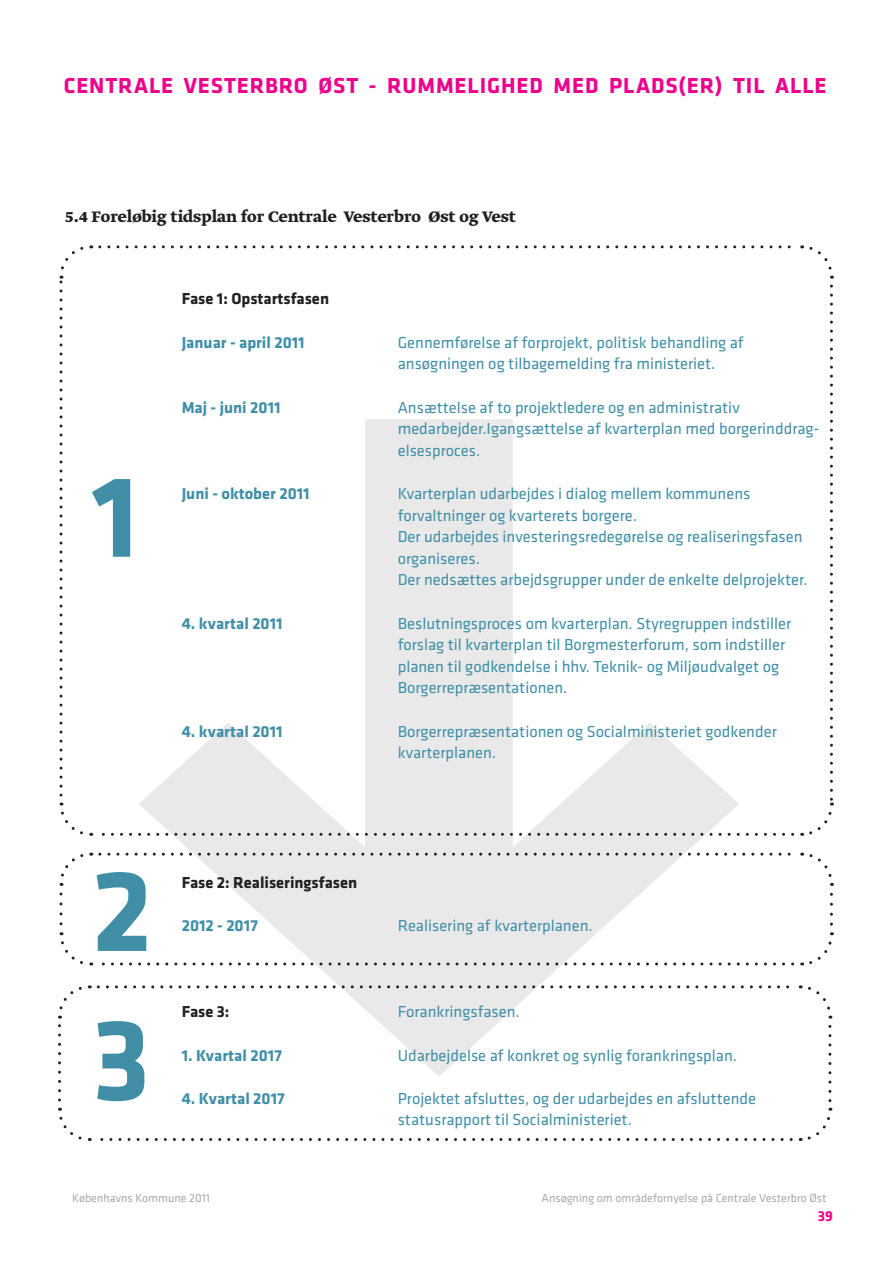
<style>
.page{position:relative;width:893px;height:1263px;background:#fff}
.page>*{position:absolute;margin:0;border:0;box-sizing:border-box;transform-origin:0 0}
.t1{font:700 120.3px/149.1px "Klavika";color:#418fa7}
.t2{font:700 22.5px "Klavika";letter-spacing:.04em;color:#ed028c}
.t3{font:700 18px "Greta Text";color:#231f20}
.t4{font:16.5px/21.6px "Klavika";color:#418fa7}
.t5{font:700 16.5px "Klavika";color:#418fa7}
.t6{font:700 16.5px "Klavika";color:#231f20}
.t7{font:700 15px "Klavika";color:#ed028c}
.t8{font:12px "Klavika";color:#a8a9ad}
</style>
<div class="page">
<div style="left:365px;top:419px;width:148px;height:521px;background:#e9e9e9"></div>
<svg style="left:139px;top:723px;width:600px;height:353px"></svg>
<svg style="left:91px;top:833px;width:702px;height:3px"></svg>
<svg style="left:59px;top:802px;width:24px;height:33px"></svg>
<svg style="left:59px;top:245px;width:33px;height:550px"></svg>
<svg style="left:100px;top:245px;width:734px;height:34px"></svg>
<svg style="left:802px;top:286px;width:32px;height:550px"></svg>
<svg style="left:91px;top:962px;width:702px;height:3px"></svg>
<svg style="left:59px;top:932px;width:24px;height:32px"></svg>
<svg style="left:59px;top:852px;width:33px;height:72px"></svg>
<svg style="left:100px;top:852px;width:734px;height:34px"></svg>
<svg style="left:802px;top:894px;width:32px;height:72px"></svg>
<svg style="left:58px;top:1108px;width:733px;height:33px"></svg>
<svg style="left:58px;top:985px;width:32px;height:115px"></svg>
<svg style="left:98px;top:984px;width:735px;height:35px"></svg>
<svg style="left:800px;top:1026px;width:32px;height:115px"></svg>
<h2 class="t2" style="left:64px;top:74px;width:764px">CENTRALE VESTERBRO ØST - RUMMELIGHED MED PLADS(ER) TIL ALLE</h2>
<p class="t3" style="left:65px;top:210px;width:452px">5.4 Foreløbig tidsplan for Centrale Vesterbro Øst og Vest</p>
<h1 class="t1" style="left:92px;top:443px;width:48px">1</h1>
<p class="t6" style="left:182px;top:290px;width:149px">Fase 1: Opstartsfasen</p>
<p class="t5" style="left:182px;top:333px;width:124px">Januar - april 2011</p>
<p class="t4" style="left:398px;top:333px;width:348px">Gennemførelse af forprojekt, politisk behandling af ansøgningen og tilbagemelding fra ministeriet.</p>
<p class="t5" style="left:182px;top:398px;width:100px">Maj - juni 2011</p>
<p class="t4" style="left:398px;top:397px;width:423px">Ansættelse af to projektledere og en administrativ medarbejder.Igangsættelse af kvarterplan med borgerinddrag&shy;elsesproces.</p>
<p class="t5" style="left:182px;top:484px;width:129px">Juni - oktober 2011</p>
<p class="t4" style="left:398px;top:484px;width:411px">Kvarterplan udarbejdes i dialog mellem kommunens forvaltninger og kvarterets borgere.<br>Der udarbejdes investeringsredegørelse og realiseringsfasen organiseres.<br>Der nedsættes arbejdsgrupper under de enkelte delprojekter.</p>
<p class="t5" style="left:182px;top:614px;width:102px">4. kvartal 2011</p>
<p class="t4" style="left:398px;top:613px;width:395px">Beslutningsproces om kvarterplan. Styregruppen indstiller forslag til kvarterplan til Borgmesterforum, som indstiller planen til godkendelse i hhv. Teknik- og Miljøudvalget og Borgerrepræsentationen.</p>
<p class="t5" style="left:182px;top:722px;width:102px">4. kvartal 2011</p>
<p class="t4" style="left:398px;top:721px;width:380px">Borgerrepræsentationen og Socialministeriet godkender kvarterplanen.</p>
<h1 class="t1" style="left:92px;top:837px;width:62px">2<br>3</h1>
<p class="t6" style="left:182px;top:873px;width:177px">Fase 2: Realiseringsfasen</p>
<p class="t5" style="left:182px;top:916px;width:78px">2012 - 2017</p>
<p class="t4" style="left:398px;top:916px;width:196px">Realisering af kvarterplanen.</p>
<p class="t6" style="left:182px;top:1003px;width:49px">Fase 3:</p>
<p class="t4" style="left:398px;top:1002px;width:124px">Forankringsfasen.</p>
<p class="t5" style="left:182px;top:1046px;width:102px">1. Kvartal 2017</p>
<p class="t4" style="left:398px;top:1045px;width:341px">Udarbejdelse af konkret og synlig forankringsplan.</p>
<p class="t5" style="left:182px;top:1089px;width:105px">4. Kvartal 2017</p>
<p class="t4" style="left:398px;top:1089px;width:360px">Projektet afsluttes, og der udarbejdes en afsluttende statusrapport til Socialministeriet.</p>
<p class="t8" style="left:72px;top:1193px;width:139px">Københavns Kommune 2011</p>
<p class="t8" style="left:542px;top:1193px;width:286px">Ansøgning om områdefornyelse på Centrale Vesterbro Øst</p>
<p class="t7" style="left:818px;top:1207px;width:16px">39</p>
</div>
